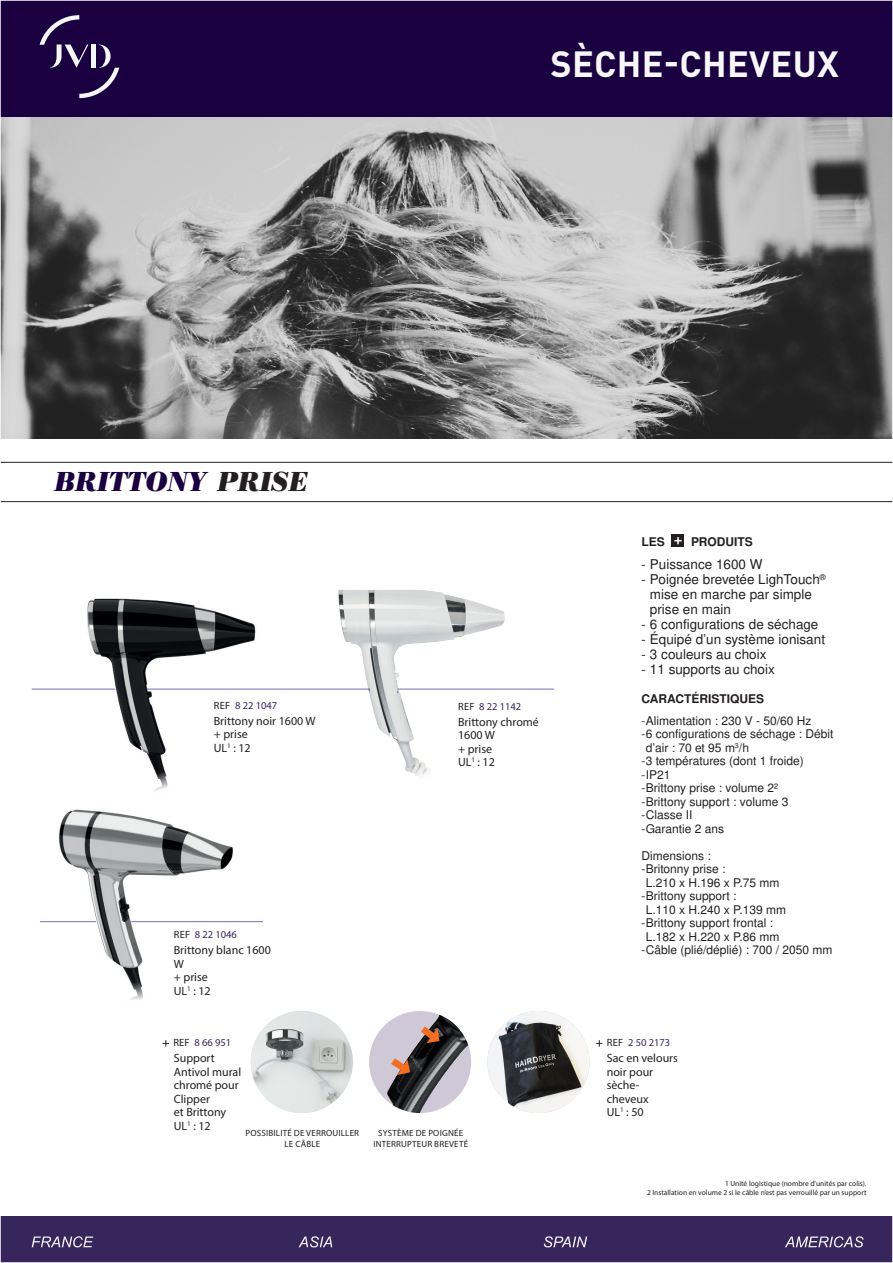
<style>
.page{position:relative;width:893px;height:1263px;background:#fff}
.page>*{position:absolute;margin:0;border:0;box-sizing:border-box;transform-origin:0 0}
.TITRE_TETIERE{font:700 36px "DIN Pro";letter-spacing:.01em;color:#f7f7f7}
.PRODUIT_-_NOM{font:italic 700 28.35px "Bodoni Ant T";color:#1a0040}
.t1{font:13.5px/15px "Nimbus San L";color:#231f20}
.PRODUIT_-_CARACTERIS{font:12px/13.5px "Nimbus San L";color:#231f20}
.REFERENCE_-_TXT_SOUS{font:12px/13.5px "Myriad Pro";color:#231f20}
.PRODUIT_-_CARACTERIS-2{font:700 12px "Nimbus San L";color:#231f20}
.REFERENCE{font:10.5px "Myriad Pro";color:#38255b}
.REFERENCE_MAIGRE{font:10.5px "Myriad Pro";letter-spacing:.02em;color:#231f20}
.ZOOM_-_TEXTE{font:9px/10.5px "Myriad Pro";letter-spacing:.02em;color:#231f20;text-align:center}
.RENVOI_ITALIQUE{font:7.5px "Myriad Pro";color:#231f20}
.s1{color:#231f20}
.s2{font-family:"Myriad Pro"}
</style>
<div class="page">
<hr style="left:0;top:501px;width:893px;height:1px;background:#231f20">
<hr style="left:0;top:462px;width:893px;height:1px;background:#231f20">
<div style="left:0;top:0;width:893px;height:117px;background:#1a0040"></div>
<svg style="left:40px;top:15px;width:79px;height:83px"></svg>
<img style="left:3px;top:117px;width:887px;height:321px">
<div style="left:0;top:1216px;width:893px;height:47px;background:#38255b"></div>
<svg style="left:299px;top:1236px;width:33px;height:11px"></svg>
<svg style="left:544px;top:1236px;width:43px;height:11px"></svg>
<svg style="left:785px;top:1236px;width:78px;height:11px"></svg>
<svg style="left:32px;top:1236px;width:61px;height:11px"></svg>
<img style="left:39px;top:809px;width:216px;height:191px">
<img style="left:62px;top:598px;width:217px;height:193px">
<img style="left:338px;top:590px;width:167px;height:186px">
<hr style="left:32px;top:689px;width:83px;height:1px;background:#452f92">
<hr style="left:40px;top:921px;width:56px;height:1px;background:#452f92">
<hr style="left:147px;top:689px;width:223px;height:1px;background:#452f92">
<hr style="left:131px;top:921px;width:132px;height:1px;background:#452f92">
<hr style="left:397px;top:689px;width:157px;height:1px;background:#452f92">
<img style="left:251px;top:1011px;width:102px;height:102px;border-radius:51px">
<img style="left:487px;top:1011px;width:102px;height:102px;border-radius:51px">
<div style="left:369px;top:1011px;width:102px;height:102px;background:#cec8d7;border-radius:50%"></div>
<img style="left:386px;top:1014px;width:82px;height:99px">
<svg style="left:391px;top:1058px;width:19px;height:17px"></svg>
<svg style="left:421px;top:1026px;width:18px;height:17px"></svg>
<div style="left:671px;top:534px;width:13px;height:13px;background:#231f20"></div>
<svg style="left:674px;top:537px;width:8px;height:7px"></svg>
<svg style="left:163px;top:1040px;width:6px;height:6px"></svg>
<svg style="left:596px;top:1040px;width:6px;height:6px"></svg>
<p class="TITRE_TETIERE" style="left:550px;top:40px;width:290px">SÈCHE-CHEVEUX</p>
<p class="PRODUIT_-_NOM" style="left:54px;top:466px;width:255px">BRITTONY <span class="s1">PRISE</span></p>
<p class="REFERENCE_MAIGRE" style="left:214px;top:698px;width:18px">REF</p>
<p class="REFERENCE" style="left:235px;top:698px;width:44px">8 22 1047</p>
<p class="REFERENCE" style="left:458px;top:699px;width:65px"><span class="s1">REF</span> 8 22 1142</p>
<p class="REFERENCE_-_TXT_SOUS" style="left:214px;top:714px;width:103px">Brittony noir 1600 W + prise<br>UL<sup>1</sup> : 12</p>
<p class="REFERENCE_-_TXT_SOUS" style="left:458px;top:715px;width:82px">Brittony chromé<br>1600 W<br>+ prise<br>UL<sup>1</sup> : 12</p>
<p class="REFERENCE" style="left:174px;top:928px;width:65px"><span class="s1">REF</span> 8 22 1046</p>
<p class="PRODUIT_-_CARACTERIS-2" style="left:641px;top:533px;width:25px">LES</p>
<p class="PRODUIT_-_CARACTERIS-2" style="left:691px;top:533px;width:63px">PRODUITS</p>
<p class="t1" style="left:641px;top:557px;width:123px"><span class="s2">-</span> Puissance 1600 W</p>
<p class="t1" style="left:650px;top:572px;width:177px;text-indent:-9px"><span class="s2">-</span> Poignée brevetée LighTouch<sup>® </sup>mise en marche par simple prise en main</p>
<p class="t1" style="left:641px;top:617px;width:178px"><span class="s2">-</span> 6 configurations de séchage</p>
<p class="t1" style="left:641px;top:632px;width:185px"><span class="s2">-</span> Équipé d’un système ionisant</p>
<p class="t1" style="left:641px;top:647px;width:126px"><span class="s2">-</span> 3 couleurs au choix</p>
<p class="t1" style="left:641px;top:662px;width:135px"><span class="s2">-</span> 11 supports au choix</p>
<p class="PRODUIT_-_CARACTERIS-2" style="left:641px;top:690px;width:124px">CARACTÉRISTIQUES</p>
<p class="PRODUIT_-_CARACTERIS" style="left:641px;top:713px;width:172px"><span class="s2">-</span>Alimentation : 230 V - 50/60 Hz</p>
<p class="PRODUIT_-_CARACTERIS" style="left:646px;top:727px;width:189px;text-indent:-4px"><span class="s2">-</span>6 configurations de séchage : Débit d’air : 70 et 95 m<sup>3</sup>/h</p>
<p class="PRODUIT_-_CARACTERIS" style="left:641px;top:754px;width:164px"><span class="s2">-</span>3 températures (dont 1 froide)</p>
<p class="PRODUIT_-_CARACTERIS" style="left:641px;top:767px;width:30px"><span class="s2">-</span>IP21</p>
<p class="PRODUIT_-_CARACTERIS" style="left:641px;top:781px;width:138px"><span class="s2">-</span>Brittony prise : volume 2²</p>
<p class="PRODUIT_-_CARACTERIS" style="left:641px;top:794px;width:148px"><span class="s2">-</span>Brittony support : volume 3</p>
<p class="PRODUIT_-_CARACTERIS" style="left:641px;top:808px;width:52px"><span class="s2">-</span>Classe II</p>
<p class="PRODUIT_-_CARACTERIS" style="left:641px;top:821px;width:84px"><span class="s2">-</span>Garantie 2 ans</p>
<p class="PRODUIT_-_CARACTERIS" style="left:641px;top:848px;width:71px">Dimensions :</p>
<p class="PRODUIT_-_CARACTERIS" style="left:646px;top:862px;width:135px;text-indent:-4px"><span class="s2">-</span>Britonny prise :<br>L.210 x H.196 x P.75 mm</p>
<p class="PRODUIT_-_CARACTERIS" style="left:646px;top:889px;width:142px;text-indent:-4px"><span class="s2">-</span>Brittony support :<br>L.110 x H.240 x P.139 mm</p>
<p class="PRODUIT_-_CARACTERIS" style="left:641px;top:916px;width:140px;text-align:center"><span class="s2">-</span>Brittony support frontal :<br>L.182 x H.220 x P.86 mm</p>
<p class="REFERENCE_-_TXT_SOUS" style="left:174px;top:943px;width:99px">Brittony blanc 1600</p>
<p class="PRODUIT_-_CARACTERIS" style="left:641px;top:943px;width:193px"><span class="s2">-</span>Câble (plié/déplié) : 700 / 2050 mm</p>
<p class="REFERENCE_-_TXT_SOUS" style="left:174px;top:957px;width:38px">W<br>+ prise<br>UL<sup>1</sup> : 12</p>
<p class="REFERENCE_MAIGRE" style="left:173px;top:1036px;width:18px">REF</p>
<p class="REFERENCE_MAIGRE" style="left:607px;top:1036px;width:18px">REF</p>
<p class="REFERENCE" style="left:195px;top:1036px;width:38px">8 66 951</p>
<p class="REFERENCE" style="left:628px;top:1036px;width:44px">2 50 2173</p>
<p class="REFERENCE_-_TXT_SOUS" style="left:174px;top:1051px;width:69px">Support<br>Antivol mural chromé pour<br>Clipper<br>et Brittony</p>
<p class="REFERENCE_-_TXT_SOUS" style="left:174px;top:1118px;width:38px">UL<sup>1</sup> : 12</p>
<p class="ZOOM_-_TEXTE" style="left:246px;top:1128px;width:115px">POSSIBILITÉ DE VERROUILLER<br>LE CÂBLE</p>
<p class="ZOOM_-_TEXTE" style="left:373px;top:1128px;width:96px">SYSTÈME DE POIGNÉE<br>INTERRUPTEUR BREVETÉ</p>
<p class="REFERENCE_-_TXT_SOUS" style="left:607px;top:1051px;width:73px">Sac en velours noir pour sèche&shy;cheveux</p>
<p class="REFERENCE_-_TXT_SOUS" style="left:607px;top:1105px;width:38px">UL<sup>1</sup> : 50</p>
<p class="RENVOI_ITALIQUE" style="left:725px;top:1179px;width:143px">1 Unité logistique (nombre d’unités par colis).</p>
<p class="RENVOI_ITALIQUE" style="left:647px;top:1188px;width:221px">2 Installation en volume 2 si le câble n’est pas verrouillé par un support</p>
</div>
